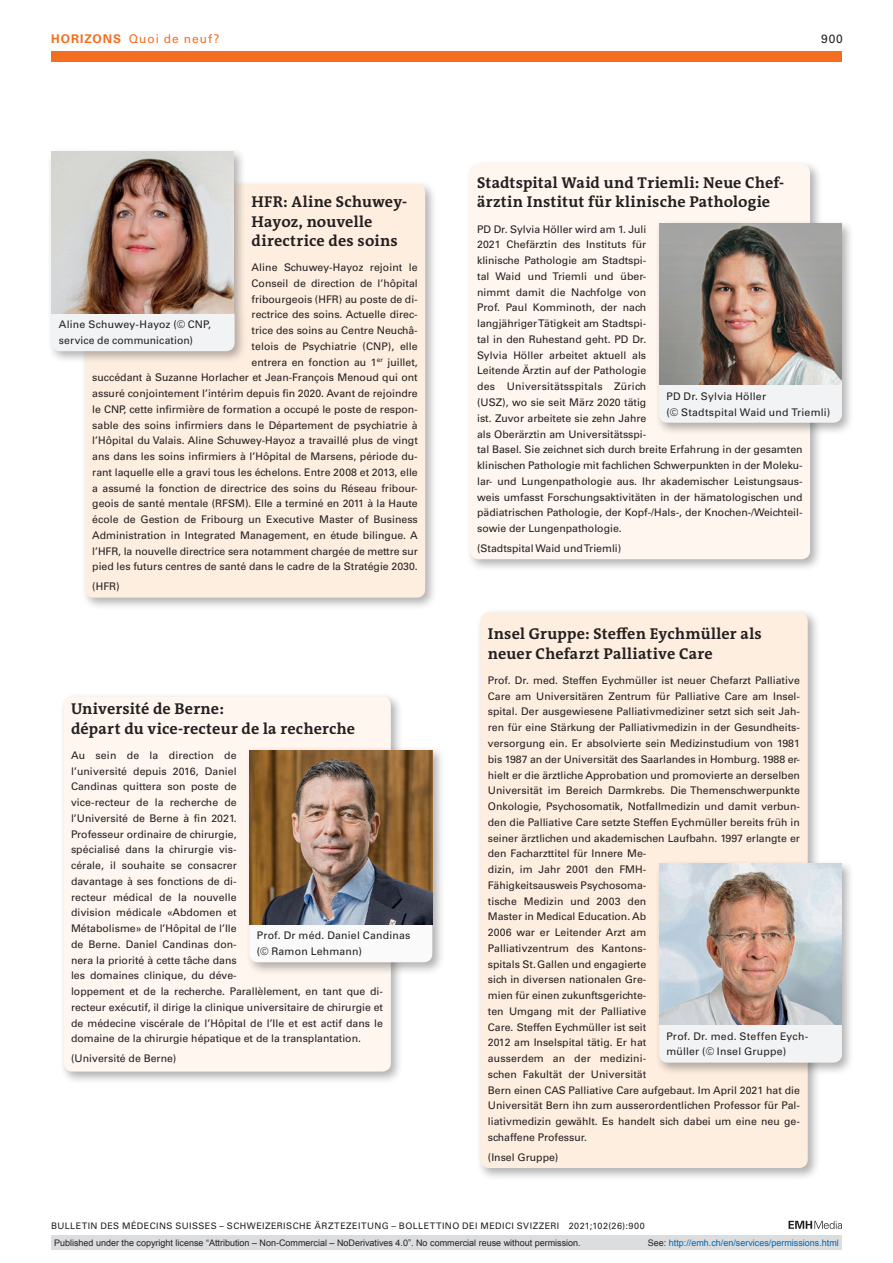
<style>
.page{position:relative;width:893px;height:1263px;background:#fff}
.page>*{position:absolute;margin:0;border:0;box-sizing:border-box;transform-origin:0 0}
.section-h1{font:700 15.75px/19.2px "The Antiqua B W7";letter-spacing:.015em;color:#231f20}
.box_text_schwarz{font:700 15.75px/19.2px "The Antiqua B W7";letter-spacing:.015em;color:#231f20}
.ressort{font:12px "Univers LT Std";letter-spacing:.085em;color:#f36e21}
.ressort-2{font:12px "Univers LT Std";color:#231f20}
.boxed-text{font:10.5px/15.8px "Univers LT Std";color:#231f20}
.fig-caption{font:10.5px/15.8px "Univers LT Std";letter-spacing:.02em;color:#231f20}
.box_text_schwarz-2{font:10.5px "Univers LT Std";color:#231f20}
.t1{font:9px "Arial";color:#231f20}
.fusszeile{font:9px "Univers LT Std";letter-spacing:.05em;color:#231f20}
.t2{font:9px "Arial";color:#0066b3}
.s1{font-weight:700}
.s2{color:#231f20}
</style>
<div class="page">
<svg style="left:788px;top:1221px;width:54px;height:8px"></svg>
<div style="left:51px;top:51px;width:791px;height:11px;background:#f36e21"></div>
<div style="left:466px;top:160px;width:357px;height:412px;background:#231f20;opacity:.35"></div>
<div style="left:470px;top:164px;width:340px;height:395px;background:#fef6ef;border-radius:9px"></div>
<div style="left:655px;top:219px;width:200px;height:217px;background:#231f20;opacity:.35"></div>
<div style="left:659px;top:385px;width:183px;height:38px;background:#f2f3f4"></div>
<img style="left:659px;top:223px;width:183px;height:162px">
<div style="left:81px;top:180px;width:357px;height:430px;background:#231f20;opacity:.35"></div>
<div style="left:85px;top:184px;width:340px;height:414px;background:#feeee0;border-radius:9px"></div>
<div style="left:47px;top:148px;width:200px;height:216px;background:#231f20;opacity:.35"></div>
<div style="left:51px;top:152px;width:184px;height:199px;background:#f2f3f4"></div>
<img style="left:51px;top:152px;width:183px;height:161px">
<div style="left:476px;top:608px;width:344px;height:573px;background:#231f20;opacity:.35"></div>
<div style="left:481px;top:612px;width:327px;height:556px;background:#feeee0;border-radius:9px"></div>
<div style="left:655px;top:859px;width:200px;height:216px;background:#231f20;opacity:.35"></div>
<div style="left:659px;top:1025px;width:183px;height:38px;background:#f2f3f4"></div>
<img style="left:659px;top:863px;width:183px;height:162px">
<div style="left:60px;top:692px;width:343px;height:392px;background:#231f20;opacity:.35"></div>
<div style="left:64px;top:696px;width:327px;height:375px;background:#fef6ef;border-radius:9px"></div>
<div style="left:245px;top:746px;width:200px;height:229px;background:#231f20;opacity:.35"></div>
<div style="left:249px;top:924px;width:183px;height:38px;background:#fafafa"></div>
<img style="left:249px;top:750px;width:183px;height:174px">
<div style="left:51px;top:1235px;width:791px;height:15px;background:#dcdddf"></div>
<p class="ressort" style="left:51px;top:31px;width:170px"><span class="s1">HORIZONS</span> Quoi de neuf?</p>
<p class="ressort-2" style="left:821px;top:31px;width:23px">900</p>
<p class="section-h1" style="left:252px;top:193px;width:157px">HFR: Aline Schuwey-<br>Hayoz, nouvelle directrice des soins</p>
<p class="boxed-text" style="left:92px;top:260px;width:327px;text-align:right">Aline Schuwey-Hayoz rejoint le<br>Conseil de direction de l’hôpital<br>fribourgeois (HFR) au poste de di-<br>rectrice des soins. Actuelle direc-<br>trice des soins au Centre Neuchâ-<br>telois de Psychiatrie (CNP), elle<br>entrera en fonction au 1<sup>er</sup> juillet,<br>succédant à Suzanne Horlacher et Jean-François Menoud qui ont assuré conjointement l’intérim depuis fin 2020. Avant de rejoindre le CNP, cette infirmière de formation a occupé le poste de respon&shy;sable des soins infirmiers dans le Département de psychiatrie à l’Hôpital du Valais. Aline Schuwey-Hayoz a travaillé plus de vingt ans dans les soins infirmiers à l’Hôpital de Marsens, période du&shy;rant laquelle elle a gravi tous les échelons. Entre 2008 et 2013, elle a assumé la fonction de directrice des soins du Réseau fribour&shy;geois de santé mentale (RFSM). Elle a terminé en 2011 à la Haute école de Gestion de Fribourg un Executive Master of Business Administration in Integrated Management, en étude bilingue. A l’HFR, la nouvelle directrice sera notamment chargée de mettre sur pied les futurs centres de santé dans le cadre de la Stratégie 2030.</p>
<p class="box_text_schwarz-2" style="left:92px;top:580px;width:29px">(HFR)</p>
<p class="fig-caption" style="left:59px;top:317px;width:154px">Aline Schuwey-Hayoz (© CNP, service de communication)</p>
<p class="box_text_schwarz" style="left:71px;top:700px;width:286px">Université de Berne:<br>départ du vice-recteur de la recherche</p>
<p class="boxed-text" style="left:71px;top:747px;width:314px">Au sein de la direction de<br>l’université depuis 2016, Daniel<br>Candinas quittera son poste de<br>vice-recteur de la recherche de<br>l’Université de Berne à fin 2021.<br>Professeur ordinaire de chirurgie,<br>spécialisé dans la chirurgie vis-<br>cérale, il souhaite se consacrer<br>davantage à ses fonctions de di-<br>recteur médical de la nouvelle<br>division médicale «Abdomen et<br>Métabolisme» de l’Hôpital de l’Ile<br>de Berne. Daniel Candinas don-<br>nera la priorité à cette tâche dans<br>les domaines clinique, du déve-<br>loppement et de la recherche. Parallèlement, en tant que di&shy;recteur exécutif, il dirige la clinique universitaire de chirurgie et de médecine viscérale de l’Hôpital de l’Ile et est actif dans le domaine de la chirurgie hépatique et de la transplantation.</p>
<p class="box_text_schwarz-2" style="left:71px;top:1052px;width:107px">(Université de Berne)</p>
<p class="fig-caption" style="left:257px;top:928px;width:155px">Prof. Dr méd. Daniel Candinas (© Ramon Lehmann)</p>
<p class="section-h1" style="left:477px;top:173px;width:309px">Stadtspital Waid und Triemli: Neue Chef&shy;ärztin Institut für klinische Pathologie</p>
<p class="boxed-text" style="left:477px;top:221px;width:327px">PD Dr. Sylvia Höller wird am 1. Juli<br>2021 Chefärztin des Instituts für<br>klinische Pathologie am Stadtspi-<br>tal Waid und Triemli und über-<br>nimmt damit die Nachfolge von<br>Prof. Paul Komminoth, der nach<br>langjähriger Tätigkeit am Stadtspi-<br>tal in den Ruhestand geht. PD Dr.<br>Sylvia Höller arbeitet aktuell als<br>Leitende Ärztin auf der Pathologie<br>des Universitätsspitals Zürich<br>(USZ), wo sie seit März 2020 tätig<br>ist. Zuvor arbeitete sie zehn Jahre<br>als Oberärztin am Universitätsspi-<br>tal Basel. Sie zeichnet sich durch breite Erfahrung in der gesamten klinischen Pathologie mit fachlichen Schwerpunkten in der Moleku&shy;lar- und Lungenpathologie aus. Ihr akademischer Leistungsaus&shy;weis umfasst Forschungsaktivitäten in der hämatologischen und pädiatrischen Pathologie, der Kopf-/Hals-, der Knochen-/Weichteil&shy;sowie der Lungenpathologie.</p>
<p class="box_text_schwarz-2" style="left:477px;top:542px;width:146px">(Stadtspital Waid und Triemli)</p>
<p class="fig-caption" style="left:666px;top:388px;width:165px">PD Dr. Sylvia Höller<br>(© Stadtspital Waid und Triemli)</p>
<p class="section-h1" style="left:488px;top:625px;width:275px">Insel Gruppe: Steffen Eychmüller als neuer Chefarzt Palliative Care</p>
<p class="boxed-text" style="left:488px;top:672px;width:314px">Prof. Dr. med. Steffen Eychmüller ist neuer Chefarzt Palliative Care am Universitären Zentrum für Palliative Care am Insel&shy;spital. Der ausgewiesene Palliativmediziner setzt sich seit Jah&shy;ren für eine Stärkung der Palliativmedizin in der Gesundheits&shy;versorgung ein. Er absolvierte sein Medizinstudium von 1981 bis 1987 an der Universität des Saarlandes in Homburg. 1988 er&shy;hielt er die ärztliche Approbation und promovierte an derselben Universität im Bereich Darmkrebs. Die Themenschwerpunkte Onkologie, Psychosomatik, Notfallmedizin und damit verbun&shy;den die Palliative Care setzte Steffen Eychmüller bereits früh in seiner ärztlichen und akademischen Laufbahn. 1997 erlangte er den Facharzttitel für Innere Me-<br>dizin, im Jahr 2001 den FMH-<br>Fähigkeitsausweis Psychosoma-<br>tische Medizin und 2003 den<br>Master in Medical Education. Ab<br>2006 war er Leitender Arzt am<br>Palliativzentrum des Kantons-<br>spitals St.Gallen und engagierte<br>sich in diversen nationalen Gre-<br>mien für einen zukunftsgerichte-<br>ten Umgang mit der Palliative<br>Care. Steffen Eychmüller ist seit<br>2012 am Inselspital tätig. Er hat<br>ausserdem an der medizini-<br>schen Fakultät der Universität<br>Bern einen CAS Palliative Care aufgebaut. Im April 2021 hat die Universität Bern ihn zum ausserordentlichen Professor für Pal&shy;liativmedizin gewählt. Es handelt sich dabei um eine neu ge&shy;schaffene Professur.</p>
<p class="box_text_schwarz-2" style="left:488px;top:1151px;width:72px">(Insel Gruppe)</p>
<p class="fig-caption" style="left:666px;top:1028px;width:143px">Prof. Dr. med. Steffen Eych&shy;müller (© Insel Gruppe)</p>
<p class="fusszeile" style="left:51px;top:1220px;width:595px">BULLETIN DES MÉDECINS SUISSES – SCHWEIZERISCHE ÄRZTEZEITUNG – BOLLETTINO DEI MEDICI SVIZZERI 2021;102(26):900</p>
<p class="t1" style="left:54px;top:1237px;width:528px">Published under the copyright license “Attribution – Non-Commercial – NoDerivatives 4.0”. No commercial reuse without permission.</p>
<p class="t2" style="left:648px;top:1237px;width:193px"><span class="s2">See:</span> http://emh.ch/en/services/permissions.html</p>
</div>
